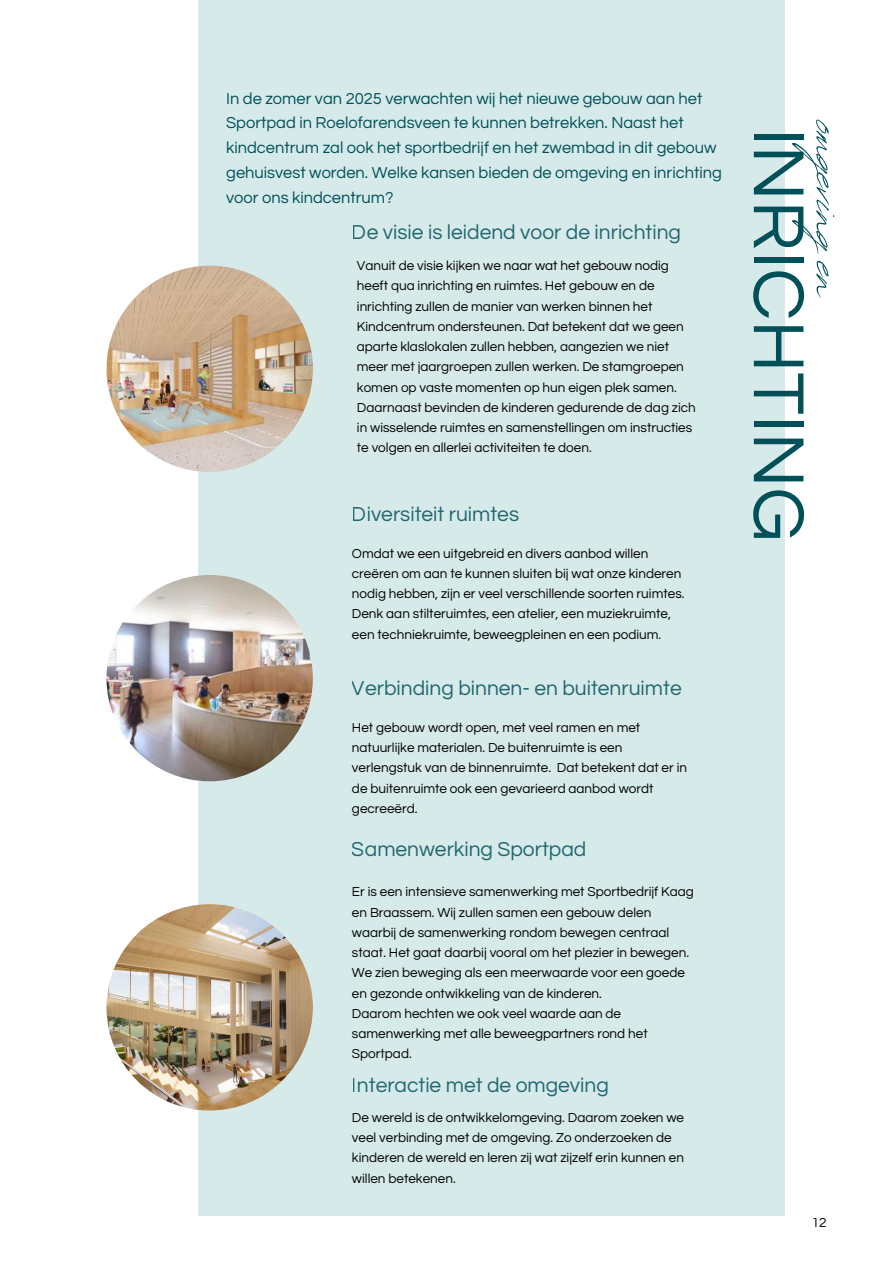
<style>
.page{position:relative;width:893px;height:1264px;background:#fff}
.page>*{position:absolute;margin:0;border:0;box-sizing:border-box;transform-origin:0 0}
.t1{font:75px "Questrial";color:#005059}
.t2{font:69.75px "Revive 80 Signature";color:#005059}
.t3{font:21px "Questrial";color:#005059}
.t4{font:16.5px/24.8px "Questrial";color:#005059}
.t5{font:13.5px/20.2px "Questrial";color:#000}
</style>
<div class="page">
<div style="left:198px;top:0;width:587px;height:1215px;background:#d7eaea"></div>
<img style="left:106px;top:575px;width:207px;height:206px;border-radius:50%">
<img style="left:106px;top:904px;width:207px;height:206px;border-radius:50%">
<img style="left:106px;top:266px;width:207px;height:206px;border-radius:50%">
<p class="t4" style="left:226px;top:86px;width:497px">In de zomer van 2025 verwachten wij het nieuwe gebouw aan het Sportpad in Roelofarendsveen te kunnen betrekken. Naast het kindcentrum zal ook het sportbedrijf en het zwembad in dit gebouw gehuisvest worden. Welke kansen bieden de omgeving en inrichting voor ons kindcentrum?</p>
<h3 class="t3" style="left:352px;top:222px;width:330px">De visie is leidend voor de inrichting</h3>
<p class="t5" style="left:357px;top:256px;width:340px">Vanuit de visie kijken we naar wat het gebouw nodig heeft qua inrichting en ruimtes. Het gebouw en de inrichting zullen de manier van werken binnen het Kindcentrum ondersteunen. Dat betekent dat we geen aparte klaslokalen zullen hebben, aangezien we niet meer met jaargroepen zullen werken. De stamgroepen komen op vaste momenten op hun eigen plek samen.<br>Daarnaast bevinden de kinderen gedurende de dag zich in wisselende ruimtes en samenstellingen om instructies te volgen en allerlei activiteiten te doen.</p>
<h3 class="t3" style="left:352px;top:504px;width:169px">Diversiteit ruimtes</h3>
<p class="t5" style="left:352px;top:543px;width:334px">Omdat we een uitgebreid en divers aanbod willen creëren om aan te kunnen sluiten bij wat onze kinderen nodig hebben, zijn er veel verschillende soorten ruimtes.<br>Denk aan stilteruimtes, een atelier, een muziekruimte, een techniekruimte, beweegpleinen en een podium.</p>
<h3 class="t3" style="left:352px;top:678px;width:331px">Verbinding binnen- en buitenruimte</h3>
<p class="t5" style="left:352px;top:717px;width:336px">Het gebouw wordt open, met veel ramen en met natuurlijke materialen. De buitenruimte is een verlengstuk van de binnenruimte. Dat betekent dat er in de buitenruimte ook een gevarieerd aanbod wordt gecreeërd.</p>
<h3 class="t3" style="left:352px;top:839px;width:236px">Samenwerking Sportpad</h3>
<p class="t5" style="left:352px;top:882px;width:343px">Er is een intensieve samenwerking met Sportbedrijf Kaag en Braassem. Wij zullen samen een gebouw delen waarbij de samenwerking rondom bewegen centraal staat. Het gaat daarbij vooral om het plezier in bewegen.<br>We zien beweging als een meerwaarde voor een goede en gezonde ontwikkeling van de kinderen.<br>Daarom hechten we ook veel waarde aan de samenwerking met alle beweegpartners rond het Sportpad.</p>
<h3 class="t3" style="left:352px;top:1075px;width:258px">Interactie met de omgeving</h3>
<p class="t5" style="left:352px;top:1107px;width:333px">De wereld is de ontwikkelomgeving. Daarom zoeken we veel verbinding met de omgeving. Zo onderzoeken de kinderen de wereld en leren zij wat zijzelf erin kunnen en willen betekenen.</p>
<h2 class="t2" style="left:881px;top:123px;width:180px;rotate:90deg">omgevingen</h2>
<h1 class="t1" style="left:815px;top:128px;width:415px;rotate:90deg">INRICHTING</h1>
<p class="t5" style="left:811px;top:1212px;width:16px">12</p>
</div>
